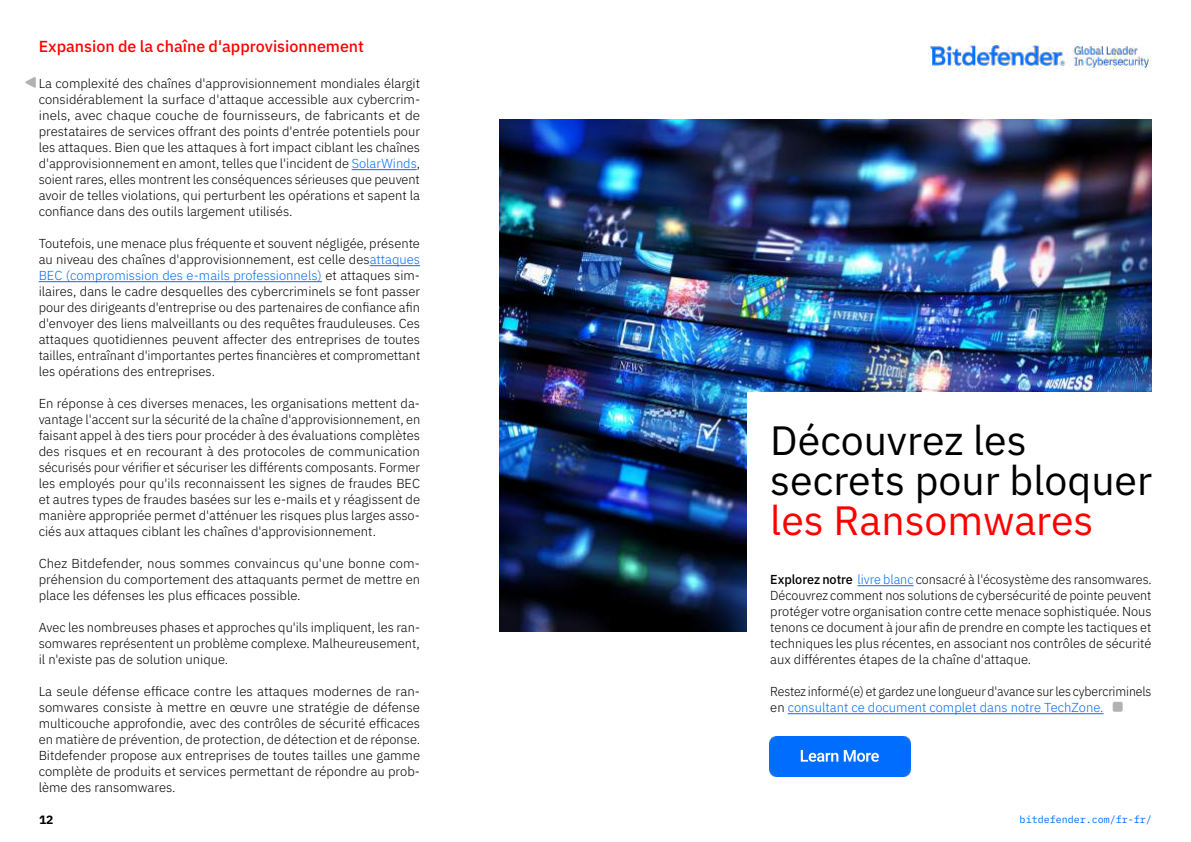
<style>
.page{position:relative;width:1191px;height:842px;background:#fff}
.page>*{position:absolute;margin:0;border:0;box-sizing:border-box;transform-origin:0 0}
.t1{font:41px/39.9px "IBM Plex Sans";color:#000}
.t2{font:41px "IBM Plex Sans";color:#f00}
.t3{font:500 16px "IBM Plex Sans";color:#f00}
.t4{font:300 13px/16px "IBM Plex Sans";color:#000;text-align:justify}
.t5{font:300 13px/16px "IBM Plex Sans";color:#000;scale:.95 1}
.t6{font:700 12px "IBM Plex Mono";color:#000}
.t7{font:10px "IBM Plex Mono";color:#006cff}
.s1{color:#006cff}
.s2{font-weight:500}
</style>
<div class="page">
<img style="left:929px;top:43px;width:222px;height:26px">
<hr style="left:352px;top:169px;width:65px;height:1px;background:#006cff">
<hr style="left:370px;top:265px;width:50px;height:1px;background:#006cff">
<hr style="left:39px;top:281px;width:283px;height:1px;background:#006cff">
<img style="left:500px;top:119px;width:651px;height:513px">
<div style="left:747px;top:392px;width:415px;height:410px;background:#fff"></div>
<hr style="left:857px;top:585px;width:56px;height:1px;background:#006cff">
<hr style="left:787px;top:713px;width:316px;height:1px;background:#006cff">
<svg style="left:25px;top:77px;width:11px;height:11px"></svg>
<div style="left:1112px;top:702px;width:10px;height:10px;background:#b2b2b2;border-radius:2px"></div>
<img style="left:769px;top:736px;width:141px;height:40px">
<p class="t3" style="left:39px;top:34px;width:327px">Expansion de la chaîne d'approvisionnement</p>
<p class="t4" style="left:39px;top:74px;width:383px">La complexité des chaînes d'approvisionnement mondiales élargit considérablement la surface d'attaque accessible aux cybercrim&shy;inels, avec chaque couche de fournisseurs, de fabricants et de prestataires de services offrant des points d'entrée potentiels pour les attaques. Bien que les attaques à fort impact ciblant les chaînes d'approvisionnement en amont, telles que l'incident de <span class="s1">SolarWinds</span>, soient rares, elles montrent les conséquences sérieuses que peuvent avoir de telles violations, qui perturbent les opérations et sapent la confiance dans des outils largement utilisés.</p>
<p class="t4" style="left:39px;top:234px;width:383px">Toutefois, une menace plus fréquente et souvent négligée, présente au niveau des chaînes d'approvisionnement, est celle des<span class="s1">attaques BEC (compromission des e-mails professionnels)</span> et attaques sim&shy;ilaires, dans le cadre desquelles des cybercriminels se font passer pour des dirigeants d'entreprise ou des partenaires de confiance afin d'envoyer des liens malveillants ou des requêtes frauduleuses. Ces attaques quotidiennes peuvent affecter des entreprises de toutes tailles, entraînant d'importantes pertes financières et compromettant les opérations des entreprises.</p>
<p class="t4" style="left:39px;top:394px;width:383px">En réponse à ces diverses menaces, les organisations mettent da&shy;vantage l'accent sur la sécurité de la chaîne d'approvisionnement, en faisant appel à des tiers pour procéder à des évaluations complètes des risques et en recourant à des protocoles de communication sécurisés pour vérifier et sécuriser les différents composants. Former les employés pour qu'ils reconnaissent les signes de fraudes BEC et autres types de fraudes basées sur les e-mails et y réagissent de manière appropriée permet d'atténuer les risques plus larges asso&shy;ciés aux attaques ciblant les chaînes d'approvisionnement.</p>
<p class="t4" style="left:39px;top:554px;width:383px">Chez Bitdefender, nous sommes convaincus qu'une bonne com&shy;préhension du comportement des attaquants permet de mettre en place les défenses les plus efficaces possible.</p>
<p class="t4" style="left:39px;top:618px;width:383px">Avec les nombreuses phases et approches qu'ils impliquent, les ran&shy;somwares représentent un problème complexe. Malheureusement, il n'existe pas de solution unique.</p>
<p class="t4" style="left:39px;top:682px;width:383px">La seule défense efficace contre les attaques modernes de ran&shy;somwares consiste à mettre en œuvre une stratégie de défense multicouche approfondie, avec des contrôles de sécurité efficaces en matière de prévention, de protection, de détection et de réponse.<br>Bitdefender propose aux entreprises de toutes tailles une gamme complète de produits et services permettant de répondre au prob&shy;lème des ransomwares.</p>
<h1 class="t1" style="left:770px;top:417px;width:383px">Découvrez les secrets pour bloquer</h1>
<h1 class="t2" style="left:770px;top:489px;width:325px">les Ransomwares</h1>
<p class="t4" style="left:770px;top:570px;width:383px"><span class="s2">Explorez notre</span> <span class="s1">livre blanc</span> consacré à l'écosystème des ransomwares.<br>Découvrez comment nos solutions de cybersécurité de pointe peuvent protéger votre organisation contre cette menace sophistiquée. Nous tenons ce document à jour afin de prendre en compte les tactiques et techniques les plus récentes, en associant nos contrôles de sécurité aux différentes étapes de la chaîne d'attaque.</p>
<p class="t5" style="left:770px;top:682px;width:403px">Restez informé(e) et gardez une longueur d'avance sur les cybercriminels en <span class="s1">consultant ce document complet dans notre TechZone.</span></p>
<p class="t6" style="left:39px;top:810px;width:16px">12</p>
<p class="t7" style="left:1019px;top:812px;width:133px">bitdefender.com/fr-fr/</p>
</div>
